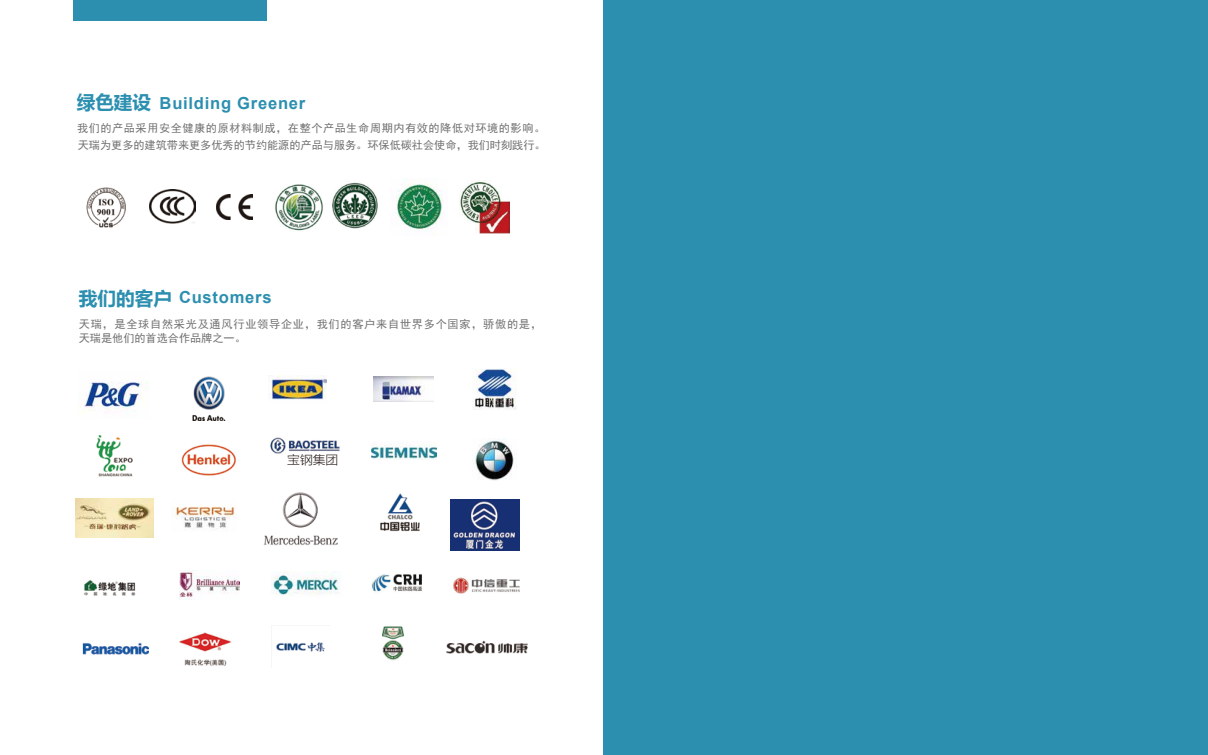
<style>
.page{position:relative;width:1208px;height:755px;background:#fff}
.page>*{position:absolute;margin:0;border:0;box-sizing:border-box;transform-origin:0 0}
.t1{font:700 18.6px "Microsoft Ya Hei";color:#2c8fb0}
.t2{font:700 16.6px "Arial";letter-spacing:.045em;color:#2c8fb0}
.t3{font:300 12.2px "Microsoft Ya Hei";color:#221815;scale:1.05 1}
.t4{font:11.1px/14px "Sim Hei";letter-spacing:.07em;color:#727171}
.t5{font:11.1px "Sim Hei";color:#727171}
.t6{font:11.1px "Sim Hei";letter-spacing:.05em;color:#727171}
.s1{font-family:"Microsoft Ya Hei";font-size:18.6px}
</style>
<div class="page">
<div style="left:604px;top:0;width:604px;height:754px;background:#2c8fb0"></div>
<div style="left:73px;top:0;width:194px;height:21px;background:#2c8fb0"></div>
<img style="left:149px;top:189px;width:46px;height:35px">
<img style="left:217px;top:194px;width:36px;height:25px">
<img style="left:86px;top:187px;width:40px;height:40px">
<img style="left:78px;top:382px;width:70px;height:31px">
<img style="left:96px;top:435px;width:37px;height:42px">
<img style="left:192px;top:376px;width:34px;height:44px">
<img style="left:172px;top:506px;width:63px;height:24px">
<img style="left:270px;top:437px;width:70px;height:17px">
<img style="left:181px;top:444px;width:56px;height:30px">
<img style="left:84px;top:580px;width:52px;height:16px">
<img style="left:82px;top:643px;width:67px;height:12px">
<img style="left:372px;top:443px;width:64px;height:16px">
<img style="left:380px;top:493px;width:40px;height:39px">
<img style="left:271px;top:625px;width:54px;height:38px">
<img style="left:472px;top:369px;width:44px;height:40px">
<img style="left:373px;top:376px;width:61px;height:25px">
<img style="left:450px;top:499px;width:69px;height:51px">
<img style="left:268px;top:375px;width:58px;height:25px">
<img style="left:371px;top:574px;width:51px;height:18px">
<img style="left:383px;top:626px;width:21px;height:33px">
<img style="left:475px;top:438px;width:39px;height:42px">
<img style="left:75px;top:498px;width:78px;height:39px">
<img style="left:180px;top:570px;width:60px;height:29px">
<img style="left:272px;top:571px;width:68px;height:24px">
<img style="left:453px;top:577px;width:66px;height:15px">
<img style="left:179px;top:632px;width:53px;height:34px">
<img style="left:446px;top:640px;width:82px;height:14px">
<img style="left:460px;top:180px;width:50px;height:53px">
<img style="left:393px;top:180px;width:50px;height:51px">
<img style="left:275px;top:182px;width:103px;height:49px">
<img style="left:264px;top:492px;width:74px;height:53px">
<h2 class="t2" style="left:77px;top:91px;width:230px"><span class="s1">绿色建设</span> Building Greener</h2>
<p class="t6" style="left:77px;top:122px;width:469px">我们的产品采用安全健康的原材料制成，在整个产品生命周期内有效的降低对环境的影响。</p>
<p class="t5" style="left:78px;top:140px;width:469px">天瑞为更多的建筑带来更多优秀的节约能源的产品与服务。环保低碳社会使命，我们时刻践行。</p>
<h1 class="t1" style="left:79px;top:285px;width:95px">我们的客户</h1>
<h2 class="t2" style="left:179px;top:286px;width:94px">Customers</h2>
<p class="t4" style="left:79px;top:317px;width:465px">天瑞，是全球自然采光及通风行业领导企业，我们的客户来自世界多个国家，骄傲的是，天瑞是他们的首选合作品牌之一。</p>
<p class="t3" style="left:287px;top:451px;width:50px">宝钢集团</p>
</div>
